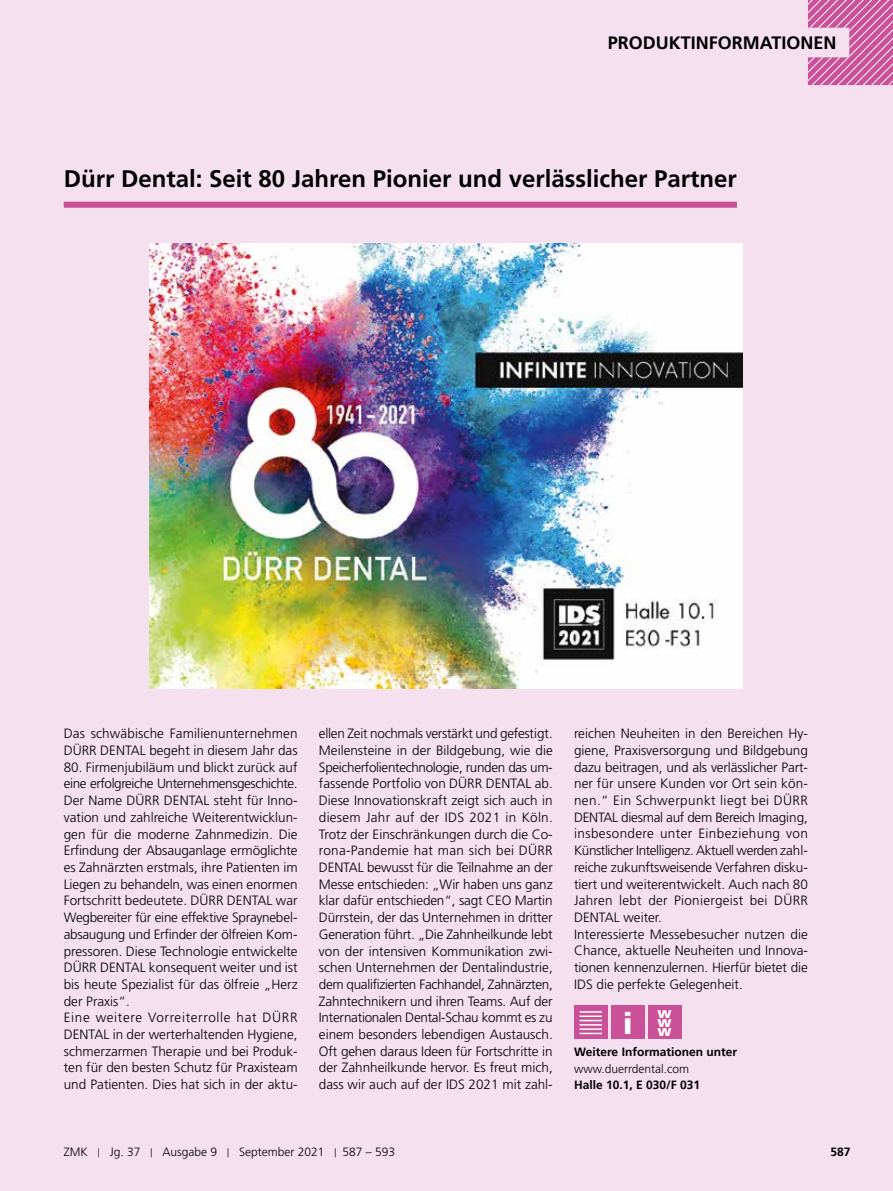
<style>
.page{position:relative;width:893px;height:1191px;background:#f4e0ef}
.page>*{position:absolute;margin:0;border:0;box-sizing:border-box;transform-origin:0 0}
.t1{font:900 30px "Frutiger";color:#fff}
.t2{font:700 24px "Frutiger";color:#000}
.t3{font:700 18px "Frutiger";color:#000}
.t4{font:900 15px "Frutiger";color:#fff}
.t5{font:300 13.5px/16.6px "Frutiger";color:#000}
.t6{font:300 12px "Frutiger";color:#000}
.t7{font:700 12px "Frutiger";color:#000}
.s1{font-size:9px}
</style>
<div class="page">
<div style="left:64px;top:202px;width:673px;height:6px;background:#ca5097"></div>
<div style="left:574px;top:1005px;width:33px;height:34px;background:#ca5097"></div>
<svg style="left:580px;top:1011px;width:22px;height:1px"></svg>
<hr style="left:580px;top:1015px;width:22px;height:2px;background:#fff">
<hr style="left:580px;top:1019px;width:22px;height:2px;background:#fff">
<svg style="left:580px;top:1024px;width:22px;height:1px"></svg>
<hr style="left:580px;top:1028px;width:22px;height:2px;background:#fff">
<hr style="left:580px;top:1032px;width:22px;height:2px;background:#fff">
<div style="left:611px;top:1005px;width:33px;height:34px;background:#ca5097"></div>
<div style="left:648px;top:1005px;width:33px;height:34px;background:#ca5097"></div>
<img style="left:150px;top:243px;width:593px;height:445px">
<svg style="left:808px;top:0;width:85px;height:85px"></svg>
<h3 class="t3" style="left:608px;top:32px;width:230px">PRODUKTINFORMATIONEN</h3>
<h2 class="t2" style="left:64px;top:164px;width:675px">Dürr Dental: Seit 80 Jahren Pionier und verlässlicher Partner</h2>
<p class="t5" style="left:64px;top:725px;width:235px">Das schwäbische Familienunternehmen<br>DÜRR DENTAL begeht in diesem Jahr das</p>
<p class="t5" style="left:64px;top:759px;width:235px">80. Firmenjubiläum und blickt zurück auf eine erfolgreiche Unternehmensgeschichte.<br>Der Name DÜRR DENTAL steht für Inno&shy;vation und zahlreiche Weiterentwicklun&shy;gen für die moderne Zahnmedizin. Die Erfindung der Absauganlage ermöglichte es Zahnärzten erstmals, ihre Patienten im Liegen zu behandeln, was einen enormen Fortschritt bedeutete. DÜRR DENTAL war Wegbereiter für eine effektive Spraynebel&shy;absaugung und Erfinder der ölfreien Kom&shy;pressoren. Diese Technologie entwickelte DÜRR DENTAL konsequent weiter und ist bis heute Spezialist für das ölfreie „Herz der Praxis“.<br>Eine weitere Vorreiterrolle hat DÜRR DENTAL in der werterhaltenden Hygiene, schmerzarmen Therapie und bei Produk&shy;ten für den besten Schutz für Praxisteam und Patienten. Dies hat sich in der aktu-</p>
<p class="t5" style="left:319px;top:725px;width:235px;text-align:justify">ellen Zeit nochmals verstärkt und gefestigt.<br>Meilensteine in der Bildgebung, wie die Speicherfolientechnologie, runden das um&shy;fassende Portfolio von DÜRR DENTAL ab.<br>Diese Innovationskraft zeigt sich auch in diesem Jahr auf der IDS 2021 in Köln.<br>Trotz der Einschränkungen durch die Co&shy;rona-Pandemie hat man sich bei DÜRR DENTAL bewusst für die Teilnahme an der Messe entschieden: „Wir haben uns ganz klar dafür entschieden“, sagt CEO Martin Dürrstein, der das Unternehmen in dritter Generation führt. „Die Zahnheilkunde lebt von der intensiven Kommunikation zwi&shy;schen Unternehmen der Dentalindustrie, dem qualifizierten Fachhandel, Zahnärzten, Zahntechnikern und ihren Teams. Auf der Internationalen Dental-Schau kommt es zu einem besonders lebendigen Austausch.<br>Oft gehen daraus Ideen für Fortschritte in der Zahnheilkunde hervor. Es freut mich, dass wir auch auf der IDS 2021 mit zahl-</p>
<p class="t5" style="left:574px;top:725px;width:235px">reichen Neuheiten in den Bereichen Hy&shy;giene, Praxisversorgung und Bildgebung dazu beitragen, und als verlässlicher Part&shy;ner für unsere Kunden vor Ort sein kön&shy;nen.“ Ein Schwerpunkt liegt bei DÜRR DENTAL diesmal auf dem Bereich Imaging, insbesondere unter Einbeziehung von Künstlicher Intelligenz. Aktuell werden zahl&shy;reiche zukunftsweisende Verfahren disku&shy;tiert und weiterentwickelt. Auch nach 80<br>Jahren lebt der Pioniergeist bei DÜRR DENTAL weiter.<br>Interessierte Messebesucher nutzen die Chance, aktuelle Neuheiten und Innova&shy;tionen kennenzulernen. Hierfür bietet die IDS die perfekte Gelegenheit.</p>
<h1 class="t1" style="left:623px;top:1005px;width:12px">i</h1>
<p class="t4" style="left:658px;top:1003px;width:16px">w</p>
<p class="t4" style="left:658px;top:1012px;width:16px">w</p>
<p class="t4" style="left:658px;top:1021px;width:16px">w</p>
<p class="t7" style="left:574px;top:1044px;width:164px">Weitere Informationen unter</p>
<p class="t6" style="left:574px;top:1061px;width:117px">www.duerrdental.com</p>
<p class="t7" style="left:574px;top:1078px;width:128px">Halle 10.1, E 030/F 031</p>
<p class="t6" style="left:64px;top:1145px;width:333px">ZMK <span class="s1">|</span> Jg. 37 <span class="s1">|</span> Ausgabe 9 <span class="s1">|</span> September 2021 <span class="s1">|</span> 587 – 593</p>
<p class="t7" style="left:830px;top:1145px;width:22px">587</p>
</div>
